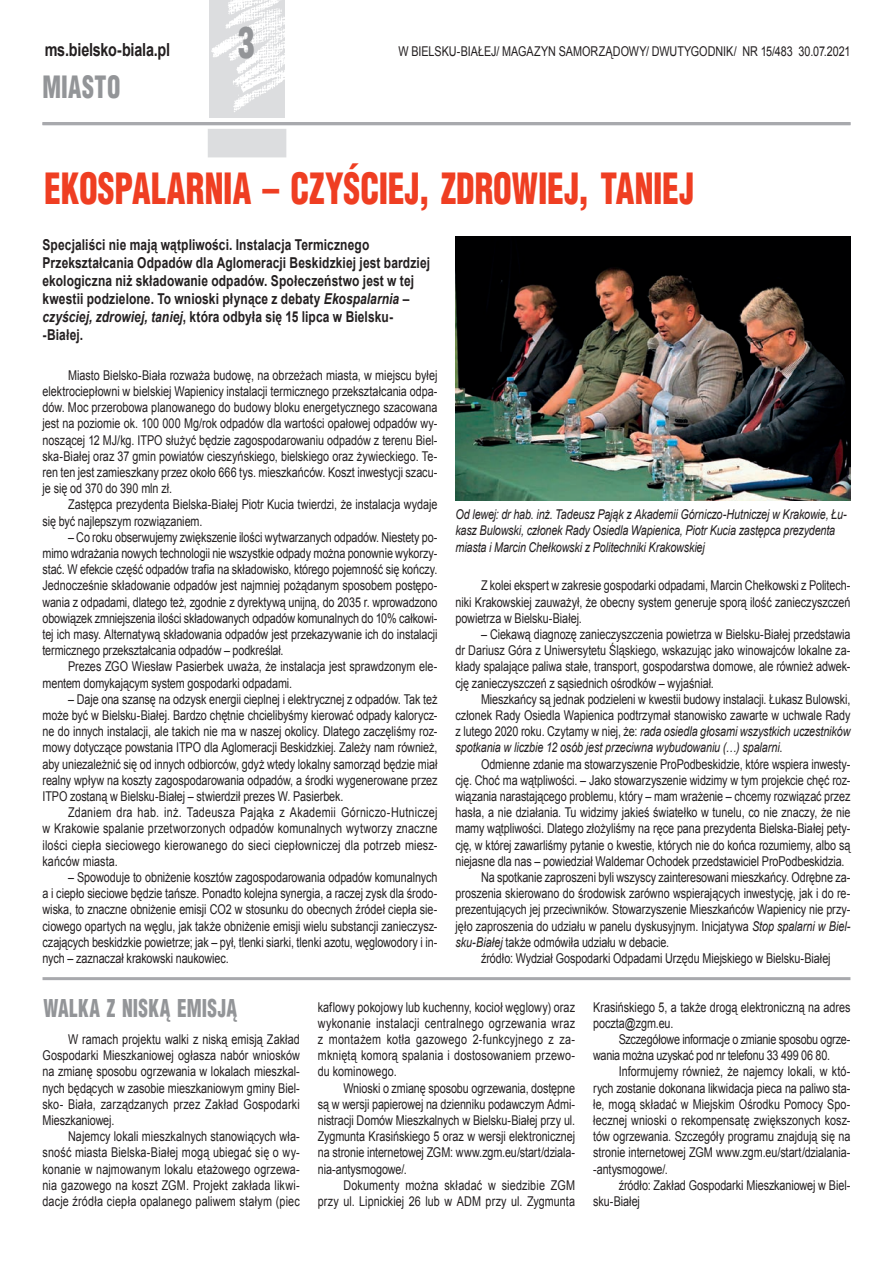
<style>
.page{position:relative;width:893px;height:1263px;background:#fff}
.page>*{position:absolute;margin:0;border:0;box-sizing:border-box;transform-origin:0 0}
.t1{font:900 42px "Switzerland Cond";color:#ef3e22;scale:.8 1}
.t2{font:900 42px "Switzerland Cond";color:#939598;scale:.8 1}
.t3{font:900 30px "Switzerland Cond";letter-spacing:.02em;color:#939598;scale:.8 1}
.t4{font:900 24px "Switzerland Cond";letter-spacing:.015em;color:#939598;scale:.8 1}
.t5{font:700 18px "Arial";letter-spacing:-.015em;color:#231f20;scale:.8 1}
.t6{font:700 15px/18px "Arial";letter-spacing:.01em;color:#231f20;scale:.8 1}
.t7{font:13.5px/16.2px "Arial";letter-spacing:-.005em;color:#231f20;text-align:justify;scale:.8 1}
.t8{font:italic 13.5px/16.2px "Arial";letter-spacing:-.015em;color:#231f20;scale:.8 1}
.t9{font:13.5px/16.2px "Arial";letter-spacing:-.025em;color:#231f20;scale:.8 1}
.t10{font:13.5px/16.2px "Arial";letter-spacing:.015em;color:#231f20;text-align:right;scale:.8 1}
.s1{font-style:italic}
</style>
<div class="page">
<img style="left:209px;top:0;width:76px;height:117px">
<div style="left:208px;top:129px;width:78px;height:28px;background:#dcdddf"></div>
<hr style="left:43px;top:122px;width:807px;height:3px;background:#a8a9ad">
<hr style="left:43px;top:977px;width:807px;height:3px;background:#a8a9ad">
<img style="left:455px;top:237px;width:395px;height:263px">
<h3 class="t5" style="left:45px;top:37px;width:158px">ms.bielsko-biala.pl</h3>
<h2 class="t3" style="left:43px;top:68px;width:99px">MIASTO</h2>
<h1 class="t2" style="left:238px;top:16px;width:22px">3</h1>
<p class="t7" style="left:399px;top:43px;width:566px">W BIELSKU-BIAŁEJ/ MAGAZYN SAMORZĄDOWY/ DWUTYGODNIK/ NR 15/483 30.07.2021</p>
<h1 class="t1" style="left:44px;top:162px;width:814px">EKOSPALARNIA – CZYŚCIEJ, ZDROWIEJ, TANIEJ</h1>
<p class="t6" style="left:43px;top:236px;width:486px">Specjaliści nie mają wątpliwości. Instalacja Termicznego Przekształcania Odpadów dla Aglomeracji Beskidzkiej jest bardziej ekologiczna niż składowanie odpadów. Społeczeństwo jest w tej kwestii podzielone. To wnioski płynące z debaty <span class="s1">Ekospalarnia – czyściej, zdrowiej, taniej</span>, która odbyła się 15 lipca w Bielsku--Białej.</p>
<p class="t7" style="left:42px;top:367px;width:495px;text-indent:26px">Miasto Bielsko-Biała rozważa budowę, na obrzeżach miasta, w miejscu byłej elektrociepłowni w bielskiej Wapienicy instalacji termicznego przekształcania odpa&shy;dów. Moc przerobowa planowanego do budowy bloku energetycznego szacowana jest na poziomie ok. 100 000 Mg/rok odpadów dla wartości opałowej odpadów wy&shy;noszącej 12 MJ/kg. ITPO służyć będzie zagospodarowaniu odpadów z terenu Biel&shy;ska-Białej oraz 37 gmin powiatów cieszyńskiego, bielskiego oraz żywieckiego. Te&shy;ren ten jest zamieszkany przez około 666 tys. mieszkańców. Koszt inwestycji szacu&shy;je się od 370 do 390 mln zł.</p>
<p class="t7" style="left:43px;top:496px;width:495px;text-indent:25px">Zastępca prezydenta Bielska-Białej Piotr Kucia twierdzi, że instalacja wydaje się być najlepszym rozwiązaniem.</p>
<p class="t7" style="left:43px;top:529px;width:495px;text-indent:26px">– Co roku obserwujemy zwiększenie ilości wytwarzanych odpadów. Niestety po&shy;mimo wdrażania nowych technologii nie wszystkie odpady można ponownie wykorzy&shy;stać. W efekcie część odpadów trafia na składowisko, którego pojemność się kończy.<br>Jednocześnie składowanie odpadów jest najmniej pożądanym sposobem postępo&shy;wania z odpadami, dlatego też, zgodnie z dyrektywą unijną, do 2035 r. wprowadzono obowiązek zmniejszenia ilości składowanych odpadów komunalnych do 10% całkowi&shy;tej ich masy. Alternatywą składowania odpadów jest przekazywanie ich do instalacji termicznego przekształcania odpadów – podkreślał.</p>
<p class="t7" style="left:43px;top:658px;width:495px;text-indent:26px">Prezes ZGO Wiesław Pasierbek uważa, że instalacja jest sprawdzonym ele&shy;mentem domykającym system gospodarki odpadami.</p>
<p class="t7" style="left:43px;top:691px;width:495px;text-indent:26px">– Daje ona szansę na odzysk energii cieplnej i elektrycznej z odpadów. Tak też może być w Bielsku-Białej. Bardzo chętnie chcielibyśmy kierować odpady kalorycz&shy;ne do innych instalacji, ale takich nie ma w naszej okolicy. Dlatego zaczęliśmy roz&shy;mowy dotyczące powstania ITPO dla Aglomeracji Beskidzkiej. Zależy nam również, aby uniezależnić się od innych odbiorców, gdyż wtedy lokalny samorząd będzie miał realny wpływ na koszty zagospodarowania odpadów, a środki wygenerowane przez ITPO zostaną w Bielsku-Białej – stwierdził prezes W. Pasierbek.</p>
<p class="t7" style="left:42px;top:804px;width:495px;text-indent:26px">Zdaniem dra hab. inż. Tadeusza Pająka z Akademii Górniczo-Hutniczej w Krakowie spalanie przetworzonych odpadów komunalnych wytworzy znaczne ilości ciepła sieciowego kierowanego do sieci ciepłowniczej dla potrzeb miesz&shy;kańców miasta.</p>
<p class="t7" style="left:42px;top:869px;width:495px;text-indent:26px">– Spowoduje to obniżenie kosztów zagospodarowania odpadów komunalnych a i ciepło sieciowe będzie tańsze. Ponadto kolejna synergia, a raczej zysk dla środo&shy;wiska, to znaczne obniżenie emisji CO2 w stosunku do obecnych źródeł ciepła sie&shy;ciowego opartych na węglu, jak także obniżenie emisji wielu substancji zanieczysz&shy;czających beskidzkie powietrze; jak – pył, tlenki siarki, tlenki azotu, węglowodory i in&shy;nych – zaznaczał krakowski naukowiec.</p>
<p class="t8" style="left:455px;top:507px;width:491px">Od lewej: dr hab. inż. Tadeusz Pająk z Akademii Górniczo-Hutniczej w Krakowie, Łu&shy;kasz Bulowski, członek Rady Osiedla Wapienica, Piotr Kucia zastępca prezydenta miasta i Marcin Chełkowski z Politechniki Krakowskiej</p>
<p class="t7" style="left:455px;top:577px;width:495px;text-indent:26px">Z kolei ekspert w zakresie gospodarki odpadami, Marcin Chełkowski z Politech&shy;niki Krakowskiej zauważył, że obecny system generuje sporą ilość zanieczyszczeń powietrza w Bielsku-Białej.</p>
<p class="t7" style="left:455px;top:626px;width:495px;text-indent:26px">– Ciekawą diagnozę zanieczyszczenia powietrza w Bielsku-Białej przedstawia dr Dariusz Góra z Uniwersytetu Śląskiego, wskazując jako winowajców lokalne za&shy;kłady spalające paliwa stałe, transport, gospodarstwa domowe, ale również adwek&shy;cję zanieczyszczeń z sąsiednich ośrodków – wyjaśniał.</p>
<p class="t7" style="left:455px;top:691px;width:495px;text-indent:26px">Mieszkańcy są jednak podzieleni w kwestii budowy instalacji. Łukasz Bulowski, członek Rady Osiedla Wapienica podtrzymał stanowisko zawarte w uchwale Rady z lutego 2020 roku. Czytamy w niej, że: <span class="s1">rada osiedla głosami wszystkich uczestników spotkania w liczbie 12 osób jest przeciwna wybudowaniu (…) spalarni</span>.</p>
<p class="t7" style="left:481px;top:756px;width:463px">Odmienne zdanie ma stowarzyszenie ProPodbeskidzie, które wspiera inwesty-</p>
<p class="t7" style="left:455px;top:772px;width:495px">cję. Choć ma wątpliwości. – Jako stowarzyszenie widzimy w tym projekcie chęć roz-</p>
<p class="t7" style="left:455px;top:788px;width:495px">wiązania narastającego problemu, który – mam wrażenie – chcemy rozwiązać przez</p>
<p class="t7" style="left:455px;top:804px;width:495px">hasła, a nie działania. Tu widzimy jakieś światełko w tunelu, co nie znaczy, że nie</p>
<p class="t7" style="left:455px;top:820px;width:495px">mamy wątpliwości. Dlatego złożyliśmy na ręce pana prezydenta Bielska-Białej pety-</p>
<p class="t7" style="left:455px;top:837px;width:495px">cję, w której zawarliśmy pytanie o kwestie, których nie do końca rozumiemy, albo są</p>
<p class="t7" style="left:455px;top:853px;width:488px">niejasne dla nas – powiedział Waldemar Ochodek przedstawiciel ProPodbeskidzia.</p>
<p class="t7" style="left:481px;top:869px;width:463px">Na spotkanie zaproszeni byli wszyscy zainteresowani mieszkańcy. Odrębne za-</p>
<p class="t7" style="left:455px;top:885px;width:495px">proszenia skierowano do środowisk zarówno wspierających inwestycję, jak i do re-</p>
<p class="t7" style="left:455px;top:901px;width:495px">prezentujących jej przeciwników. Stowarzyszenie Mieszkańców Wapienicy nie przy-</p>
<p class="t7" style="left:455px;top:918px;width:495px">jęło zaproszenia do udziału w panelu dyskusyjnym. Inicjatywa <span class="s1">Stop spalarni w Biel-</span></p>
<p class="t7" style="left:455px;top:934px;width:269px"><span class="s1">sku-Białej</span> także odmówiła udziału w debacie.</p>
<p class="t7" style="left:481px;top:950px;width:439px">źródło: Wydział Gospodarki Odpadami Urzędu Miejskiego w Bielsku-Białej</p>
<h3 class="t4" style="left:43px;top:993px;width:243px">WALKA Z NISKĄ EMISJĄ</h3>
<p class="t7" style="left:43px;top:1031px;width:323px;text-indent:26px">W ramach projektu walki z niską emisją Zakład Gospodarki Mieszkaniowej ogłasza nabór wniosków na zmianę sposobu ogrzewania w lokalach mieszkal&shy;nych będących w zasobie mieszkaniowym gminy Biel&shy;sko- Biała, zarządzanych przez Zakład Gospodarki Mieszkaniowej.</p>
<p class="t7" style="left:43px;top:1128px;width:323px;text-indent:26px">Najemcy lokali mieszkalnych stanowiących wła&shy;sność miasta Bielska-Białej mogą ubiegać się o wy&shy;konanie w najmowanym lokalu etażowego ogrzewa&shy;nia gazowego na koszt ZGM. Projekt zakłada likwi&shy;dacje źródła ciepła opalanego paliwem stałym (piec</p>
<p class="t7" style="left:318px;top:999px;width:323px">kaflowy pokojowy lub kuchenny, kocioł węglowy) oraz wykonanie instalacji centralnego ogrzewania wraz z montażem kotła gazowego 2-funkcyjnego z za&shy;mkniętą komorą spalania i dostosowaniem przewo&shy;du kominowego.</p>
<p class="t7" style="left:318px;top:1080px;width:323px;text-indent:26px">Wnioski o zmianę sposobu ogrzewania, dostępne są w wersji papierowej na dzienniku podawczym Admi&shy;nistracji Domów Mieszkalnych w Bielsku-Białej przy ul.<br>Zygmunta Krasińskiego 5 oraz w wersji elektronicznej na stronie internetowej ZGM: www.zgm.eu/start/dziala&shy;nia-antysmogowe/.</p>
<p class="t10" style="left:318px;top:1177px;width:323px">Dokumenty można składać w siedzibie ZGM<br>przy ul. Lipnickiej 26 lub w ADM przy ul. Zygmunta</p>
<p class="t7" style="left:593px;top:999px;width:323px">Krasińskiego 5, a także drogą elektroniczną na adres poczta@zgm.eu.</p>
<p class="t9" style="left:593px;top:1031px;width:323px;text-indent:26px">Szczegółowe informacje o zmianie sposobu ogrze&shy;wania można uzyskać pod nr telefonu 33 499 06 80.</p>
<p class="t7" style="left:593px;top:1063px;width:323px;text-indent:26px">Informujemy również, że najemcy lokali, w któ&shy;rych zostanie dokonana likwidacja pieca na paliwo sta&shy;łe, mogą składać w Miejskim Ośrodku Pomocy Spo&shy;łecznej wnioski o rekompensatę zwiększonych kosz&shy;tów ogrzewania. Szczegóły programu znajdują się na stronie internetowej ZGM www.zgm.eu/start/dzialania--antysmogowe/.</p>
<p class="t7" style="left:593px;top:1177px;width:323px;text-indent:26px">źródło: Zakład Gospodarki Mieszkaniowej w Biel&shy;sku-Białej</p>
</div>
